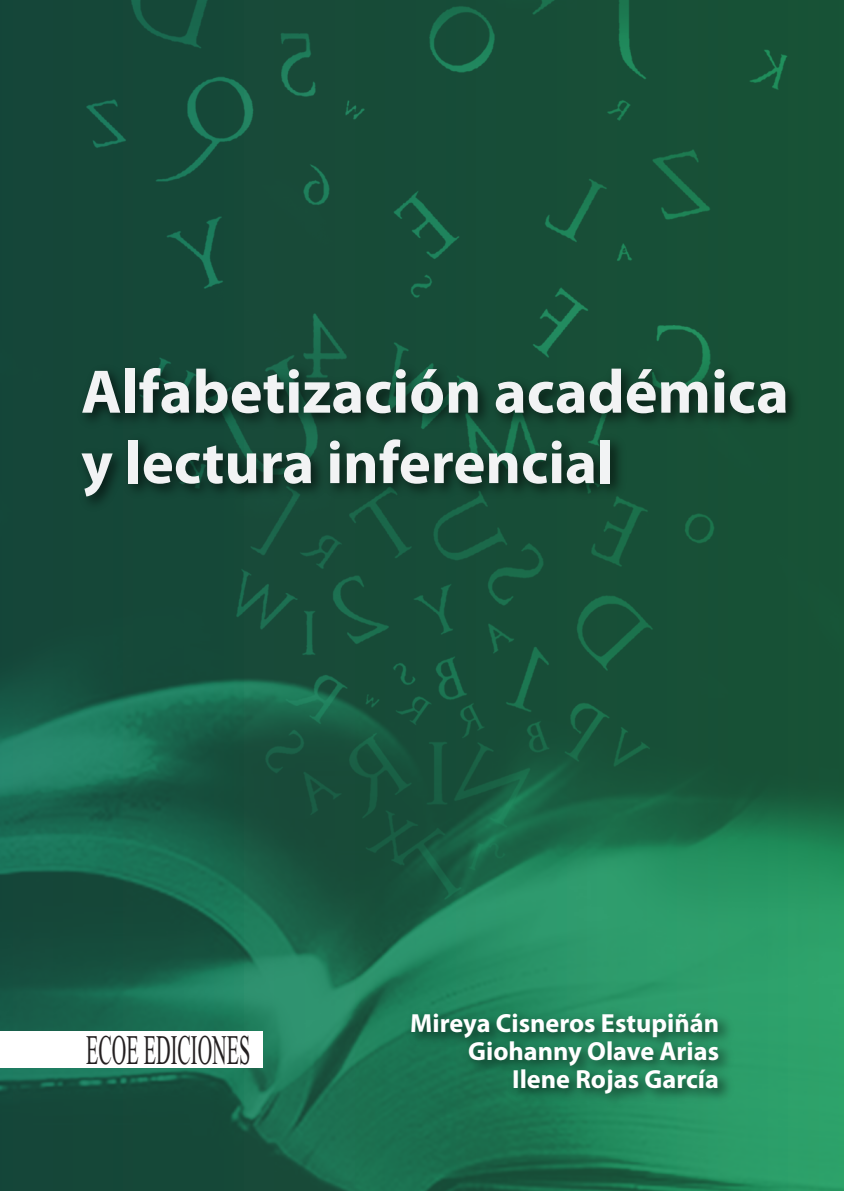
<style>
.page{position:relative;width:844px;height:1191px;background:#fff}
.page>*{position:absolute;margin:0;border:0;box-sizing:border-box;transform-origin:0 0}
.t1{font:700 61.95px "Myriad Pro";color:#f2f3f4}
.t2{font:700 60.55px "Myriad Pro";color:#f2f3f4}
.t3{font:42px "Times New Roman";color:#231f20;scale:.48 1}
.t4{font:700 26.25px/28px "Myriad Pro";color:#fff;text-align:right}
</style>
<div class="page">
<img style="left:0;top:0;width:843px;height:1191px">
<img style="left:400px;top:999px;width:338px;height:115px">
<div style="left:0;top:1031px;width:262px;height:37px;background:#fff"></div>
<img style="left:71px;top:351px;width:737px;height:97px">
<img style="left:71px;top:422px;width:562px;height:96px">
<h1 class="t1" style="left:81px;top:351px;width:709px">Alfabetización académica</h1>
<h2 class="t2" style="left:81px;top:423px;width:534px">y lectura inferencial</h2>
<h3 class="t3" style="left:86px;top:1027px;width:343px">ECOE EDICIONES</h3>
<p class="t4" style="left:410px;top:1008px;width:310px">Mireya Cisneros Estupiñán<br>Giohanny Olave Arias<br>Ilene Rojas García</p>
</div>
